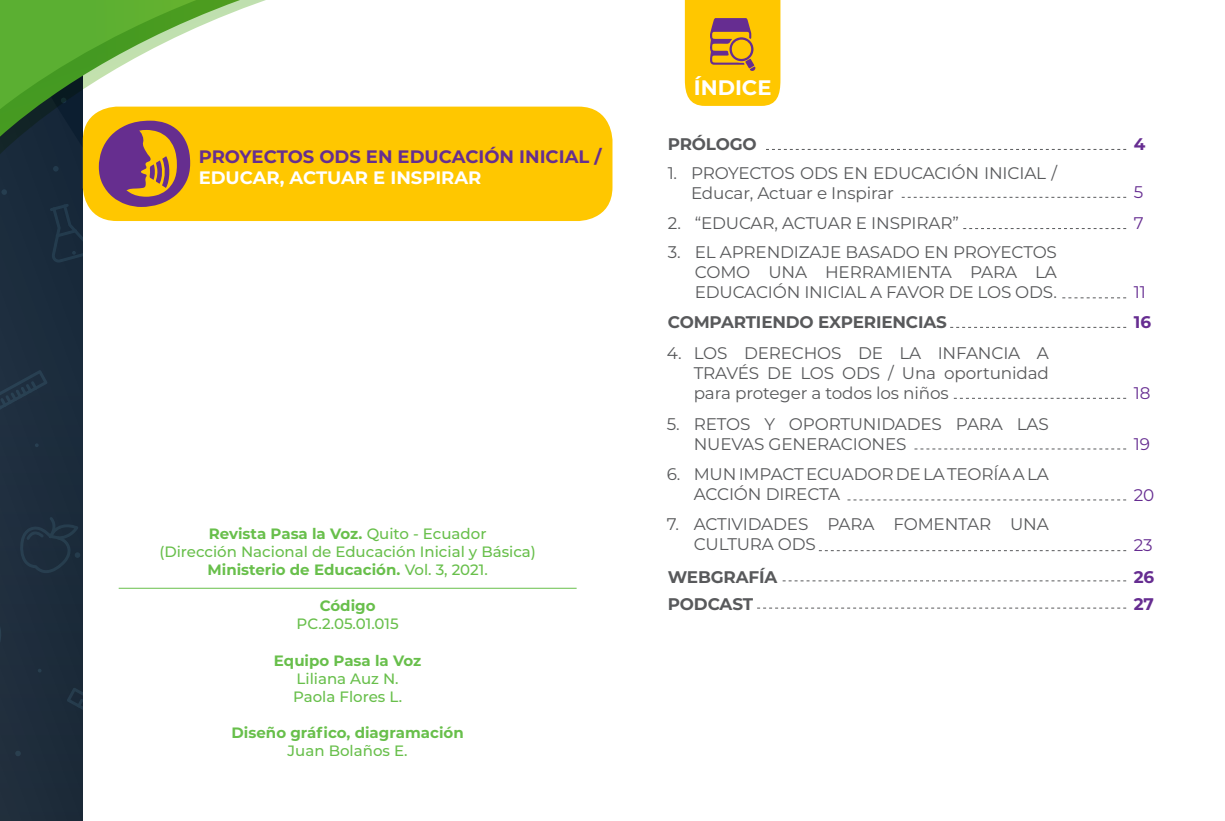
<style>
.page{position:relative;width:1225px;height:821px;background:#fff}
.page>*{position:absolute;margin:0;border:0;box-sizing:border-box;transform-origin:0 0}
.t1{font:700 21px "Montserrat";color:#fff}
.t2{font:700 18px "Montserrat";color:#662e8f}
.t3{font:700 18px "Montserrat";color:#fff}
.t4{font:16.8px/20.2px "Montserrat";letter-spacing:-.01em;color:#58595b}
.t5{font:700 16.8px/27.2px "Montserrat";letter-spacing:-.01em;color:#58595b}
.t6{font:16.8px/31.2px "Montserrat";color:#662d91}
.t7{font:700 16.8px/27.2px "Montserrat";color:#662d91}
.t8{font:500 15px/18px "Montserrat";color:#68bf4b;text-align:center}
.t9{font:700 15px "Montserrat";color:#68bf4b}
.s1{font-weight:700}
</style>
<div class="page">
<div style="left:0;top:263px;width:83px;height:558px;background:#1d2c3c"></div>
<svg style="left:15px;top:750px;width:6px;height:6px"></svg>
<svg style="left:38px;top:668px;width:4px;height:4px"></svg>
<svg style="left:35px;top:443px;width:4px;height:4px"></svg>
<svg style="left:0;top:370px;width:48px;height:56px;background:#1f3142"></svg>
<svg style="left:67px;top:687px;width:16px;height:56px"></svg>
<svg style="left:0;top:610px;width:4px;height:57px"></svg>
<svg style="left:20px;top:517px;width:60px;height:56px;background:#1e2f3f"></svg>
<hr style="left:119px;top:588px;width:457px;height:1px;background:#68bf4b">
<svg style="left:782px;top:580px;width:344px;height:1px"></svg>
<svg style="left:757px;top:608px;width:369px;height:1px"></svg>
<svg style="left:901px;top:197px;width:225px;height:1px"></svg>
<svg style="left:963px;top:228px;width:163px;height:1px"></svg>
<svg style="left:1062px;top:297px;width:64px;height:1px"></svg>
<svg style="left:950px;top:327px;width:176px;height:1px"></svg>
<svg style="left:954px;top:398px;width:172px;height:1px"></svg>
<svg style="left:914px;top:448px;width:212px;height:1px"></svg>
<svg style="left:847px;top:499px;width:279px;height:1px"></svg>
<svg style="left:819px;top:550px;width:307px;height:1px"></svg>
<svg style="left:766px;top:149px;width:360px;height:1px"></svg>
<svg style="left:685px;top:0;width:95px;height:106px;background:#efb812"></svg>
<svg style="left:240px;top:0;width:372px;height:135px"></svg>
<div style="left:83px;top:107px;width:529px;height:114px;background:#ffc700;border-radius:34px"></div>
<svg style="left:0;top:0;width:240px;height:263px"></svg>
<p class="t2" style="left:199px;top:143px;width:404px">PROYECTOS ODS EN EDUCACIÓN INICIAL /</p>
<p class="t3" style="left:199px;top:165px;width:284px">EDUCAR, ACTUAR E INSPIRAR</p>
<p class="t8" style="left:159px;top:524px;width:378px"><span class="s1">Revista Pasa la Voz.</span> Quito - Ecuador<br>(Dirección Nacional de Educación Inicial y Básica)<br><span class="s1">Ministerio de Educación.</span> Vol. 3, 2021.</p>
<p class="t9" style="left:320px;top:595px;width:57px">Código</p>
<p class="t8" style="left:296px;top:614px;width:104px">PC.2.05.01.015</p>
<p class="t9" style="left:274px;top:649px;width:149px">Equipo Pasa la Voz</p>
<p class="t8" style="left:293px;top:668px;width:111px;text-align:left">Liliana Auz N.<br>Paola Flores L.</p>
<p class="t9" style="left:231px;top:721px;width:234px">Diseño gráfico, diagramación</p>
<p class="t8" style="left:288px;top:740px;width:122px">Juan Bolaños E.</p>
<p class="t1" style="left:694px;top:72px;width:79px">ÍNDICE</p>
<p class="t5" style="left:668px;top:129px;width:90px">PRÓLOGO</p>
<p class="t4" style="left:691px;top:162px;width:367px;text-indent:-23px">1. PROYECTOS ODS EN EDUCACIÓN INICIAL /<br>Educar, Actuar e Inspirar</p>
<p class="t4" style="left:668px;top:212px;width:292px">2. “EDUCAR, ACTUAR E INSPIRAR”</p>
<p class="t4" style="left:694px;top:241px;width:364px;text-align:justify;text-indent:-27px">3. EL APRENDIZAJE BASADO EN PROYECTOS COMO UNA HERRAMIENTA PARA LA EDUCACIÓN INICIAL A FAVOR DE LOS ODS.</p>
<p class="t5" style="left:668px;top:307px;width:280px">COMPARTIENDO EXPERIENCIAS</p>
<p class="t4" style="left:694px;top:342px;width:357px;text-align:justify;text-indent:-27px">4. LOS DERECHOS DE LA INFANCIA A TRAVÉS DE LOS ODS / Una oportunidad para proteger a todos los niños</p>
<p class="t4" style="left:694px;top:413px;width:357px;text-indent:-27px">5. RETOS Y OPORTUNIDADES PARA LAS<br>NUEVAS GENERACIONES</p>
<p class="t4" style="left:694px;top:463px;width:357px;text-indent:-27px">6. MUN IMPACT ECUADOR DE LA TEORÍA A LA<br>ACCIÓN DIRECTA</p>
<p class="t4" style="left:694px;top:513px;width:357px;text-indent:-27px">7. ACTIVIDADES PARA FOMENTAR UNA<br>CULTURA ODS</p>
<p class="t5" style="left:668px;top:562px;width:111px">WEBGRAFÍA<br>PODCAST</p>
<p class="t7" style="left:1133px;top:130px;width:13px">4</p>
<p class="t6" style="left:1133px;top:176px;width:11px">5<br>7</p>
<p class="t6" style="left:1133px;top:276px;width:14px">11</p>
<p class="t7" style="left:1133px;top:307px;width:19px">16</p>
<p class="t6" style="left:1133px;top:377px;width:18px">18</p>
<p class="t6" style="left:1133px;top:427px;width:18px">19</p>
<p class="t6" style="left:1133px;top:478px;width:22px">20</p>
<p class="t6" style="left:1133px;top:529px;width:21px">23</p>
<p class="t7" style="left:1133px;top:562px;width:22px">26<br>27</p>
</div>
